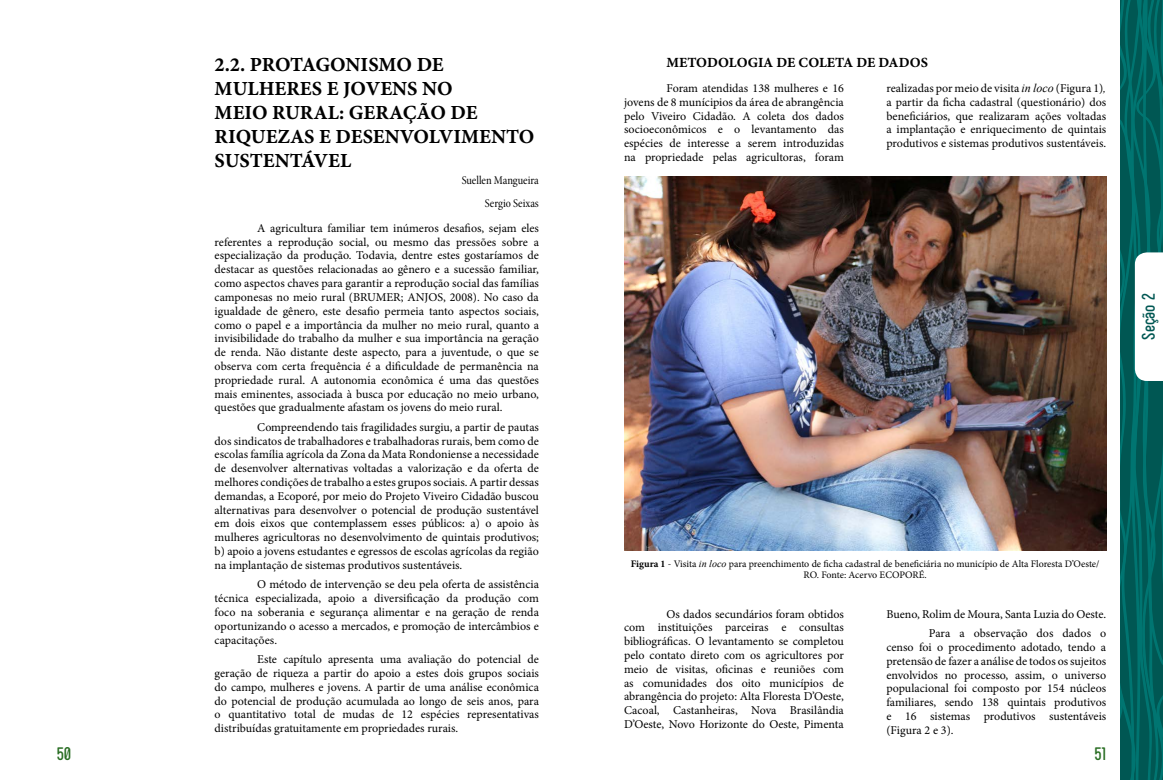
<style>
.page{position:relative;width:1163px;height:780px;background:#fff}
.page>*{position:absolute;margin:0;border:0;box-sizing:border-box;transform-origin:0 0}
.t1{font:20px/24px "Minion Pro Bold Capt";color:#000}
.t2{font:700 18px "Phenomena";color:#005753}
.t3{font:700 18px "Phenomena";color:#286d22}
.t4{font:14px "Minion Pro Bold Capt";letter-spacing:-.005em;color:#000}
.t5{font:12px/13.8px "Minion Pro";color:#000;text-align:justify}
.t6{font:12px/22.5px "Minion Pro Cn Subh";color:#000;text-align:right}
.t7{font:10px/11.5px "Minion Pro";color:#000;text-align:center}
.s1{font-family:"Times New Roman";font-style:italic}
.s2{font-weight:700}
</style>
<div class="page">
<svg style="left:1120px;top:0;width:42px;height:780px;background:#19706d"></svg>
<img style="left:624px;top:176px;width:482px;height:374px">
<h1 class="t1" style="left:214px;top:53px;width:321px">2.2. PROTAGONISMO DE<br>MULHERES E JOVENS NO<br>MEIO RURAL: GERAÇÃO DE<br>RIQUEZAS E DESENVOLVIMENTO<br>SUSTENTÁVEL</h1>
<p class="t6" style="left:461px;top:169px;width:79px">Suellen Mangueira<br>Sergio Seixas</p>
<p class="t5" style="left:214px;top:221px;width:326px;text-indent:43px">A agricultura familiar tem inúmeros desafios, sejam eles referentes a reprodução social, ou mesmo das pressões sobre a especialização da produção. Todavia, dentre estes gostaríamos de destacar as questões relacionadas ao gênero e a sucessão familiar, como aspectos chaves para garantir a reprodução social das famílias camponesas no meio rural (BRUMER; ANJOS, 2008). No caso da igualdade de gênero, este desafio permeia tanto aspectos sociais, como o papel e a importância da mulher no meio rural, quanto a invisibilidade do trabalho da mulher e sua importância na geração de renda. Não distante deste aspecto, para a juventude, o que se observa com certa frequência é a dificuldade de permanência na propriedade rural. A autonomia econômica é uma das questões mais eminentes, associada à busca por educação no meio urbano, questões que gradualmente afastam os jovens do meio rural.</p>
<p class="t5" style="left:214px;top:420px;width:326px;text-indent:43px">Compreendendo tais fragilidades surgiu, a partir de pautas dos sindicatos de trabalhadores e trabalhadoras rurais, bem como de escolas família agrícola da Zona da Mata Rondoniense a necessidade de desenvolver alternativas voltadas a valorização e da oferta de melhores condições de trabalho a estes grupos sociais. A partir dessas demandas, a Ecoporé, por meio do Projeto Viveiro Cidadão buscou alternativas para desenvolver o potencial de produção sustentável em dois eixos que contemplassem esses públicos: a) o apoio às mulheres agricultoras no desenvolvimento de quintais produtivos; b) apoio a jovens estudantes e egressos de escolas agrícolas da região na implantação de sistemas produtivos sustentáveis.</p>
<p class="t5" style="left:214px;top:577px;width:326px;text-indent:43px">O método de intervenção se deu pela oferta de assistência técnica especializada, apoio a diversificação da produção com foco na soberania e segurança alimentar e na geração de renda oportunizando o acesso a mercados, e promoção de intercâmbios e capacitações.</p>
<p class="t5" style="left:214px;top:652px;width:326px;text-indent:43px">Este capítulo apresenta uma avaliação do potencial de geração de riqueza a partir do apoio a estes dois grupos sociais do campo, mulheres e jovens. A partir de uma análise econômica do potencial de produção acumulada ao longo de seis anos, para o quantitativo total de mudas de 12 espécies representativas distribuídas gratuitamente em propriedades rurais.</p>
<p class="t4" style="left:666px;top:52px;width:263px">METODOLOGIA DE COLETA DE DADOS</p>
<p class="t5" style="left:624px;top:81px;width:221px;text-indent:43px">Foram atendidas 138 mulheres e 16 jovens de 8 munícipios da área de abrangência pelo Viveiro Cidadão. A coleta dos dados socioeconômicos e o levantamento das espécies de interesse a serem introduzidas na propriedade pelas agricultoras, foram</p>
<p class="t5" style="left:886px;top:81px;width:221px">realizadas por meio de visita <span class="s1">in loco</span> (Figura 1)<span class="s1">, </span>a partir da ficha cadastral (questionário) dos beneficiários, que realizaram ações voltadas a implantação e enriquecimento de quintais produtivos e sistemas produtivos sustentáveis.</p>
<p class="t7" style="left:630px;top:557px;width:470px"><span class="s2">Figura 1</span> - Visita <span class="s1">in loco</span> para preenchimento de ficha cadastral de beneficiária no município de Alta Floresta D’Oeste/<br>RO. Fonte: Acervo ECOPORÉ.</p>
<p class="t5" style="left:624px;top:607px;width:221px;text-indent:43px">Os dados secundários foram obtidos com instituições parceiras e consultas bibliográficas. O levantamento se completou pelo contato direto com os agricultores por meio de visitas, oficinas e reuniões com as comunidades dos oito municípios de abrangência do projeto: Alta Floresta D’Oeste, Cacoal, Castanheiras, Nova Brasilândia D’Oeste, Novo Horizonte do Oeste, Pimenta</p>
<p class="t5" style="left:886px;top:604px;width:221px;line-height:19.5px;text-align:right">Bueno, Rolim de Moura, Santa Luzia do Oeste.<br>Para a observação dos dados o</p>
<p class="t5" style="left:886px;top:640px;width:221px">censo foi o procedimento adotado, tendo a pretensão de fazer a análise de todos os sujeitos envolvidos no processo, assim, o universo populacional foi composto por 154 núcleos familiares, sendo 138 quintais produtivos e 16 sistemas produtivos sustentáveis (Figura 2 e 3).</p>
<h2 class="t3" style="left:57px;top:743px;width:16px">50</h2>
<h2 class="t3" style="left:1094px;top:743px;width:13px">51</h2>
<h2 class="t2" style="left:1137px;top:340px;width:48px;rotate:-90deg">Seção 2</h2>
</div>
